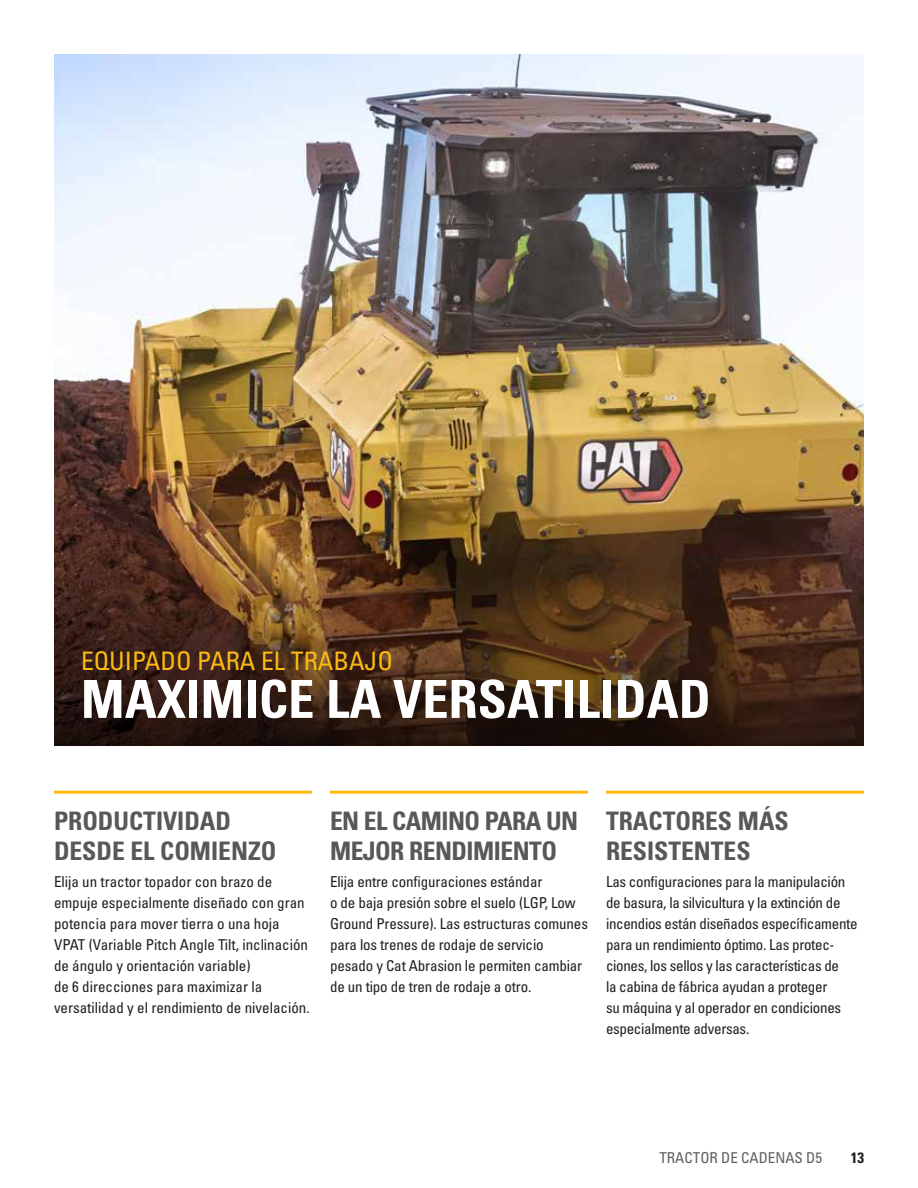
<style>
.page{position:relative;width:918px;height:1188px;background:#fff}
.page>*{position:absolute;margin:0;border:0;box-sizing:border-box;transform-origin:0 0}
.t1{font:52.5px "Univers LTCYR 67 Bold Cond";color:#fff}
.t2{font:25.5px/30.6px "Univers LTCYR 67 Bold Cond";color:#57585a}
.t3{font:25.5px/30.6px "Univers LTCYR 67 Bold Cond";letter-spacing:-.02em;color:#57585a}
.t4{font:condensed 25.5px "Univers LTCYR 57";color:#fcba13}
.t5{font:condensed 15px/21px "Univers LTCYR 57";letter-spacing:-.01em;color:#231f20}
.t6{font:condensed 15px "Univers LTCYR 57";color:#5d6163}
.t7{font:15px "Univers LTCYR 67 Bold Cond";color:#231f20}
</style>
<div class="page">
<img style="left:54px;top:54px;width:810px;height:327px">
<hr style="left:54px;top:791px;width:258px;height:3px;background:#fcba13">
<hr style="left:330px;top:791px;width:258px;height:3px;background:#fcba13">
<hr style="left:606px;top:791px;width:258px;height:3px;background:#fcba13">
<img style="left:54px;top:381px;width:810px;height:365px">
<h2 class="t4" style="left:81px;top:645px;width:313px">EQUIPADO PARA EL TRABAJO</h2>
<h1 class="t1" style="left:81px;top:667px;width:631px">MAXIMICE LA VERSATILIDAD</h1>
<h2 class="t2" style="left:54px;top:805px;width:224px">PRODUCTIVIDAD<br>DESDE EL COMIENZO</h2>
<p class="t5" style="left:54px;top:871px;width:257px">Elija un tractor topador con brazo de empuje especialmente diseñado con gran potencia para mover tierra o una hoja VPAT (Variable Pitch Angle Tilt, inclinación de ángulo y orientación variable)<br>de 6 direcciones para maximizar la versatilidad y el rendimiento de nivelación.</p>
<h2 class="t3" style="left:330px;top:805px;width:250px">EN EL CAMINO PARA UN<br>MEJOR RENDIMIENTO</h2>
<p class="t5" style="left:330px;top:871px;width:260px">Elija entre configuraciones estándar<br>o de baja presión sobre el suelo (LGP, Low Ground Pressure). Las estructuras comunes para los trenes de rodaje de servicio pesado y Cat Abrasion le permiten cambiar de un tipo de tren de rodaje a otro.</p>
<h2 class="t2" style="left:606px;top:805px;width:184px">TRACTORES MÁS<br>RESISTENTES</h2>
<p class="t5" style="left:606px;top:871px;width:253px">Las configuraciones para la manipulación de basura, la silvicultura y la extinción de incendios están diseñados específicamente para un rendimiento óptimo. Las protec&shy;ciones, los sellos y las características de<br>la cabina de fábrica ayudan a proteger<br>su máquina y al operador en condiciones especialmente adversas.</p>
<p class="t6" style="left:659px;top:1148px;width:164px">TRACTOR DE CADENAS D5</p>
<p class="t7" style="left:851px;top:1148px;width:15px">13</p>
</div>
